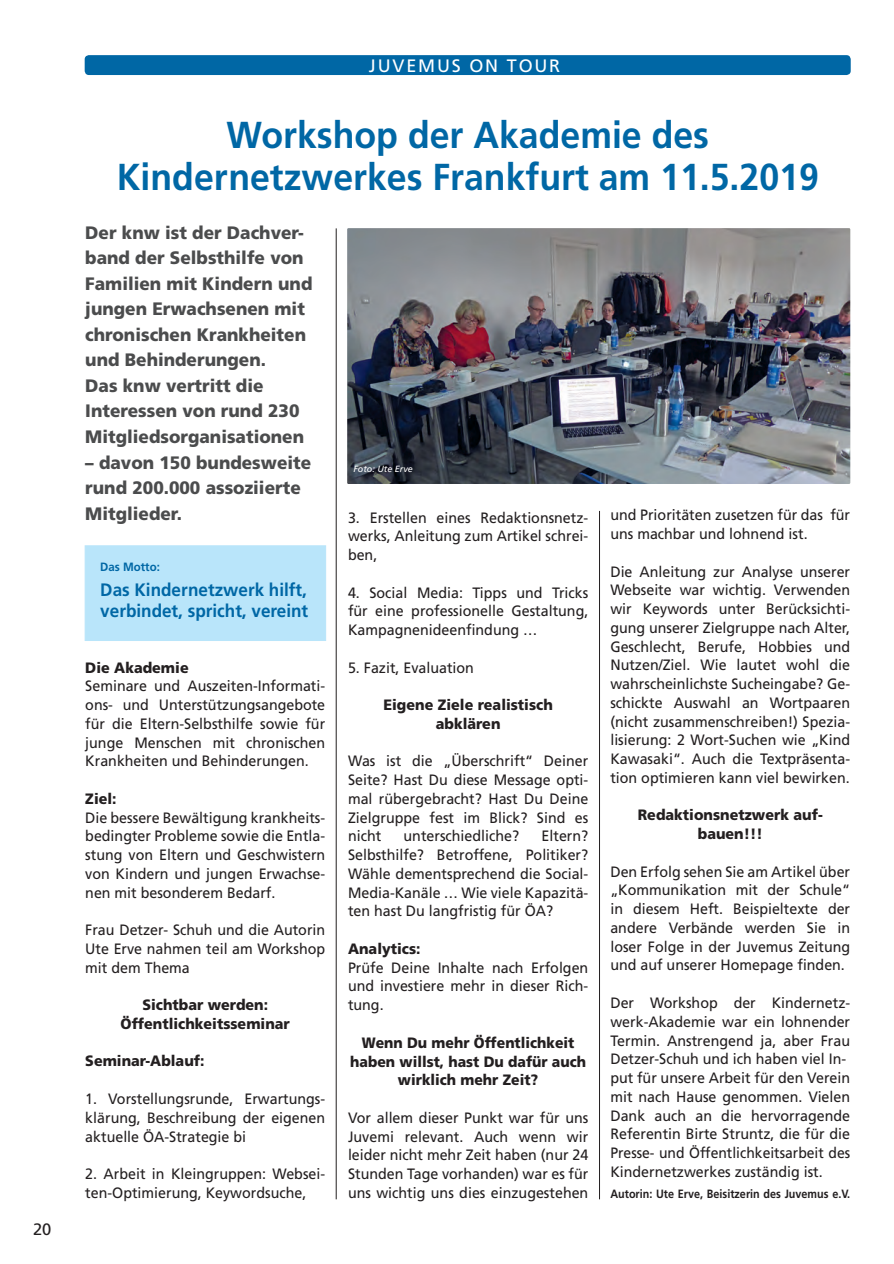
<style>
.page{position:relative;width:894px;height:1264px;background:#fff}
.page>*{position:absolute;margin:0;border:0;box-sizing:border-box;transform-origin:0 0}
.t1{font:700 37.5px/42px "Frutiger";color:#0067a5;text-align:center;scale:.95 1}
.t2{font:900 18px/25.5px "Frutiger";color:#4b4c4d;scale:.95 1}
.t3{font:700 18px/21px "Frutiger";color:#0067a5;scale:.95 1}
.t4{font:18px "Frutiger";letter-spacing:.1em;color:#fff}
.t5{font:16.5px "Frutiger";color:#231f20}
.t6{font:15px/18.8px "Frutiger";color:#231f20;text-align:justify;scale:.95 1}
.t7{font:900 15px/18.8px "Frutiger";color:#231f20;text-align:center;scale:.95 1}
.t8{font:900 15px/18.8px "Frutiger";color:#231f20;text-align:center;scale:.93 1}
.t9{font:700 12px "Frutiger";color:#231f20;scale:.9 1}
.t10{font:700 12px "Frutiger";color:#0067a5;scale:.95 1}
.t11{font:italic 9px "Frutiger";color:#fff}
</style>
<div class="page">
<div style="left:85px;top:55px;width:765px;height:20px;background:#0067a5;border-radius:4px"></div>
<div style="left:85px;top:545px;width:241px;height:96px;background:#b9e5fa;border:1px solid #b9e5fa"></div>
<hr style="left:599px;top:511px;width:1px;height:688px;background:#231f20">
<hr style="left:336px;top:228px;width:1px;height:971px;background:#231f20">
<img style="left:347px;top:228px;width:503px;height:256px">
<p class="t5" style="left:33px;top:1219px;width:20px">20</p>
<p class="t4" style="left:369px;top:55px;width:193px">JUVEMUS ON TOUR</p>
<h1 class="t1" style="left:117px;top:114px;width:740px">Workshop der Akademie des<br>Kindernetzwerkes Frankfurt am 11.5.2019</h1>
<p class="t2" style="left:85px;top:219px;width:240px">Der knw ist der Dachver&shy;band der Selbsthilfe von<br>Familien mit Kindern und jungen Erwachsenen mit chronischen Krankheiten und Behinderungen.<br>Das knw vertritt die<br>Interessen von rund 230<br>Mitgliedsorganisationen</p>
<p class="t2" style="left:85px;top:449px;width:239px">– davon 150 bundesweite rund 200.000 assoziierte<br>Mitglieder.</p>
<p class="t10" style="left:100px;top:559px;width:64px">Das Motto:</p>
<p class="t3" style="left:100px;top:579px;width:220px">Das Kindernetzwerk hilft, verbindet, spricht, vereint</p>
<p class="t7" style="left:85px;top:657px;width:110px">Die Akademie</p>
<p class="t6" style="left:85px;top:676px;width:254px">Seminare und Auszeiten-Informati&shy;ons- und Unterstützungsangebote für die Eltern-Selbsthilfe sowie für junge Menschen mit chronischen Krankheiten und Behinderungen.</p>
<p class="t7" style="left:85px;top:789px;width:34px">Ziel:</p>
<p class="t6" style="left:85px;top:808px;width:254px">Die bessere Bewältigung krankheits&shy;bedingter Probleme sowie die Entla&shy;stung von Eltern und Geschwistern von Kindern und jungen Erwachse&shy;nen mit besonderem Bedarf.</p>
<p class="t6" style="left:85px;top:920px;width:254px">Frau Detzer- Schuh und die Autorin Ute Erve nahmen teil am Workshop mit dem Thema</p>
<p class="t7" style="left:121px;top:995px;width:180px">Sichtbar werden:<br>Öffentlichkeitsseminar</p>
<p class="t7" style="left:85px;top:1051px;width:127px">Seminar-Ablauf:</p>
<p class="t6" style="left:85px;top:1089px;width:254px">1. Vorstellungsrunde, Erwartungs&shy;klärung, Beschreibung der eigenen aktuelle ÖA-Strategie bi</p>
<p class="t6" style="left:85px;top:1164px;width:254px">2. Arbeit in Kleingruppen: Websei&shy;ten-Optimierung, Keywordsuche,</p>
<p class="t11" style="left:353px;top:464px;width:61px">Foto: Ute Erve</p>
<p class="t6" style="left:348px;top:508px;width:254px">3. Erstellen eines Redaktionsnetz&shy;werks, Anleitung zum Artikel schrei&shy;ben,</p>
<p class="t6" style="left:348px;top:583px;width:254px">4. Social Media: Tipps und Tricks für eine professionelle Gestaltung, Kampagnenideenfindung …</p>
<p class="t6" style="left:348px;top:658px;width:134px">5. Fazit, Evaluation</p>
<p class="t7" style="left:383px;top:695px;width:180px">Eigene Ziele realistisch abklären</p>
<p class="t6" style="left:348px;top:751px;width:254px">Was ist die „Überschrift“ Deiner Seite? Hast Du diese Message opti&shy;mal rübergebracht? Hast Du Deine Zielgruppe fest im Blick? Sind es nicht</p>
<p class="t6" style="left:348px;top:826px;width:254px;text-indent:193px">Eltern?<br>Selbsthilfe? Betroffene, Politiker?<br>Wähle dementsprechend die Social-Media-Kanäle … Wie viele Kapazitä&shy;ten hast Du langfristig für ÖA?</p>
<p class="t7" style="left:348px;top:939px;width:78px">Analytics:</p>
<p class="t6" style="left:348px;top:958px;width:254px">Prüfe Deine Inhalte nach Erfolgen und investiere mehr in dieser Rich&shy;tung.</p>
<p class="t8" style="left:350px;top:1032px;width:255px">Wenn Du mehr Öffentlichkeit haben willst, hast Du dafür auch wirklich mehr Zeit?</p>
<p class="t6" style="left:348px;top:1108px;width:254px">Vor allem dieser Punkt war für uns Juvemi relevant. Auch wenn wir leider nicht mehr Zeit haben (nur 24<br>Stunden Tage vorhanden) war es für uns wichtig uns dies einzugestehen</p>
<p class="t6" style="left:403px;top:826px;width:123px">unterschiedliche?</p>
<p class="t6" style="left:610px;top:505px;width:254px">und Prioritäten zusetzen für das für uns machbar und lohnend ist.</p>
<p class="t6" style="left:610px;top:562px;width:254px">Die Anleitung zur Analyse unserer Webseite war wichtig. Verwenden wir Keywords unter Berücksichti&shy;gung unserer Zielgruppe nach Alter, Geschlecht, Berufe, Hobbies und Nutzen/Ziel. Wie lautet wohl die wahrscheinlichste Sucheingabe? Ge&shy;schickte Auswahl an Wortpaaren (nicht zusammenschreiben!) Spezia&shy;lisierung: 2 Wort-Suchen wie „Kind Kawasaki“. Auch die Textpräsenta&shy;tion optimieren kann viel bewirken.</p>
<p class="t7" style="left:637px;top:805px;width:196px">Redaktionsnetzwerk auf&shy;bauen!!!</p>
<p class="t6" style="left:610px;top:862px;width:254px">Den Erfolg sehen Sie am Artikel über „Kommunikation mit der Schule“ in diesem Heft. Beispieltexte der andere Verbände werden Sie in loser Folge in der Juvemus Zeitung und auf unserer Homepage finden.</p>
<p class="t6" style="left:610px;top:993px;width:254px;text-align:left">Der Workshop der Kindernetz&shy;werk-Akademie war ein lohnender Termin. Anstrengend ja, aber Frau Detzer-Schuh und ich haben viel In&shy;put für unsere Arbeit für den Verein mit nach Hause genommen. Vielen Dank auch an die hervorragende Referentin Birte Struntz, die für die Presse- und Öffentlichkeitsarbeit des Kindernetzwerkes zuständig ist.</p>
<p class="t9" style="left:610px;top:1186px;width:268px">Autorin: Ute Erve, Beisitzerin des Juvemus e.V.</p>
</div>
